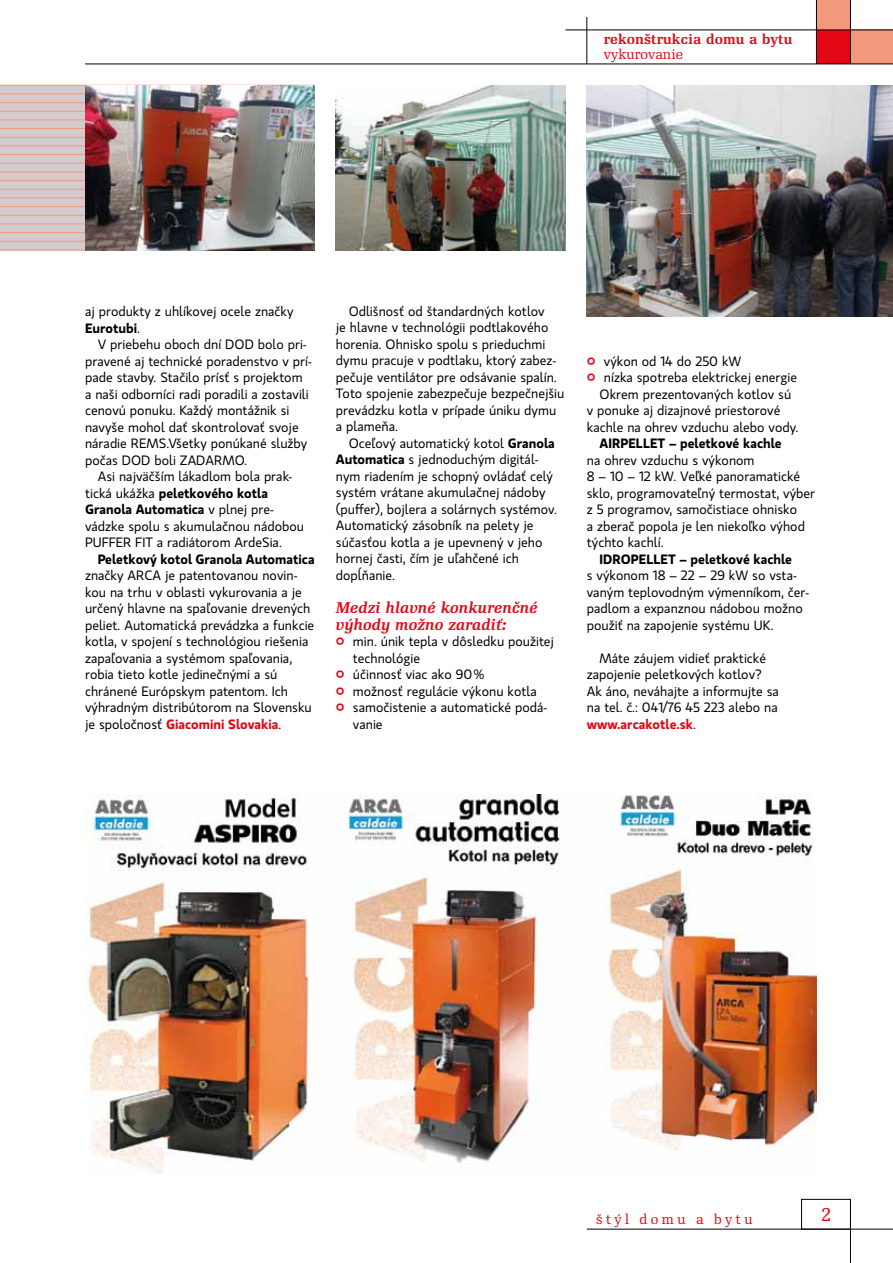
<style>
.page{position:relative;width:893px;height:1263px;background:#fff}
.page>*{position:absolute;margin:0;border:0;box-sizing:border-box;transform-origin:0 0}
.t1{font:18px "Re Public";color:#e30613}
.t2{font:italic 700 15px/16.5px "Re Public";color:#e30613}
.t3{font:13.5px/16.5px "Gloriola Std";color:#000}
.t4{font:600 13.5px "Gloriola Std";color:#000}
.t5{font:700 13.5px "Re Public";color:#e30613}
.t6{font:13.5px "Re Public";letter-spacing:.25em;color:#e30613}
.t7{font:13.5px "Re Public";color:#e30613}
.s1{font-weight:600}
.s2{font-weight:600;color:#e30613}
.s3{font-family:"Re Public Text Bold Expert";color:#e30613}
</style>
<div class="page">
<div style="left:0;top:85px;width:230px;height:165px;background:#d4cbd0"></div>
<hr style="left:0;top:85px;width:315px;height:1px;background:#f3997b">
<hr style="left:0;top:94px;width:315px;height:1px;background:#f3997b">
<hr style="left:0;top:102px;width:315px;height:1px;background:#f3997b">
<hr style="left:0;top:111px;width:315px;height:1px;background:#f3997b">
<hr style="left:0;top:120px;width:315px;height:1px;background:#f3997b">
<hr style="left:0;top:128px;width:315px;height:1px;background:#f3997b">
<hr style="left:0;top:137px;width:315px;height:1px;background:#f3997b">
<hr style="left:0;top:146px;width:315px;height:1px;background:#f3997b">
<hr style="left:0;top:154px;width:315px;height:1px;background:#f3997b">
<hr style="left:0;top:163px;width:315px;height:1px;background:#f3997b">
<hr style="left:0;top:172px;width:315px;height:1px;background:#f3997b">
<hr style="left:0;top:180px;width:315px;height:1px;background:#f3997b">
<hr style="left:0;top:189px;width:315px;height:1px;background:#f3997b">
<hr style="left:0;top:198px;width:315px;height:1px;background:#f3997b">
<hr style="left:0;top:206px;width:315px;height:1px;background:#f3997b">
<hr style="left:0;top:215px;width:315px;height:1px;background:#f3997b">
<hr style="left:0;top:224px;width:315px;height:1px;background:#f3997b">
<hr style="left:0;top:232px;width:315px;height:1px;background:#f3997b">
<hr style="left:0;top:241px;width:315px;height:1px;background:#f3997b">
<hr style="left:0;top:250px;width:315px;height:1px;background:#f3997b">
<div style="left:816px;top:30px;width:34px;height:34px;background:#e30613"></div>
<div style="left:850px;top:30px;width:43px;height:34px;background:#f3997b"></div>
<div style="left:816px;top:0;width:34px;height:30px;background:#f3997b"></div>
<hr style="left:566px;top:30px;width:327px;height:1px;background:#000">
<hr style="left:85px;top:64px;width:808px;height:1px;background:#000">
<hr style="left:587px;top:17px;width:1px;height:47px;background:#000">
<hr style="left:816px;top:0;width:1px;height:64px;background:#000">
<hr style="left:850px;top:0;width:1px;height:64px;background:#000">
<hr style="left:850px;top:1199px;width:1px;height:64px;background:#000">
<hr style="left:587px;top:1229px;width:306px;height:1px;background:#000">
<div style="left:801px;top:1199px;width:50px;height:30px;border:1px solid #000"></div>
<img style="left:587px;top:85px;width:306px;height:231px">
<img style="left:85px;top:85px;width:230px;height:165px">
<img style="left:336px;top:85px;width:230px;height:165px">
<img style="left:85px;top:794px;width:731px;height:380px">
<p class="t5" style="left:604px;top:32px;width:190px">rekonštrukcia domu a bytu</p>
<p class="t7" style="left:604px;top:47px;width:81px">vykurovanie</p>
<p class="t3" style="left:85px;top:303px;width:210px">aj produkty z uhlíkovej ocele značky<br><span class="s1">Eurotubi</span>.</p>
<p class="t3" style="left:85px;top:336px;width:228px;text-indent:13px">V priebehu oboch dní DOD bolo pri&shy;pravené aj technické poradenstvo v prí&shy;pade stavby. Stačilo prísť s projektom a naši odborníci radi poradili a zostavili cenovú ponuku. Každý montážnik si navyše mohol dať skontrolovať svoje náradie REMS.Všetky ponúkané služby počas DOD boli ZADARMO.</p>
<p class="t3" style="left:85px;top:468px;width:221px;text-indent:13px">Asi najväčším lákadlom bola prak&shy;tická ukážka <span class="s1">peletkového kotla Granola Automatica</span> v plnej pre&shy;vádzke spolu s akumulačnou nádobou PUFFER FIT a radiátorom ArdeSia.</p>
<p class="t4" style="left:98px;top:549px;width:218px">Peletkový kotol Granola Automatica</p>
<p class="t3" style="left:85px;top:567px;width:231px">značky ARCA je patentovanou novin&shy;kou na trhu v oblasti vykurovania a je určený hlavne na spaľovanie drevených peliet. Automatická prevádzka a funkcie kotla, v spojení s technológiou riešenia zapaľovania a systémom spaľovania, robia tieto kotle jedinečnými a sú chránené Európskym patentom. Ich výhradným distribútorom na Slovensku je spoločnosť <span class="s2">Giacomini Slovakia</span>.</p>
<p class="t3" style="left:336px;top:303px;width:230px;text-indent:13px">Odlišnosť od štandardných kotlov<br>je hlavne v technológii podtlakového horenia. Ohnisko spolu s prieduchmi dymu pracuje v podtlaku, ktorý zabez&shy;pečuje ventilátor pre odsávanie spalín.<br>Toto spojenie zabezpečuje bezpečnejšiu prevádzku kotla v prípade úniku dymu a plameňa.</p>
<p class="t3" style="left:336px;top:435px;width:222px;text-indent:13px">Oceľový automatický kotol <span class="s1">Granola Automatica</span> s jednoduchým digitál&shy;nym riadením je schopný ovládať celý systém vrátane akumulačnej nádoby (puffer), bojlera a solárnych systémov.<br>Automatický zásobník na pelety je súčasťou kotla a je upevnený v jeho hornej časti, čím je uľahčené ich dopĺňanie.</p>
<p class="t2" style="left:336px;top:600px;width:203px">Medzi hlavné konkurenčné výhody možno zaradiť:</p>
<p class="t3" style="left:336px;top:633px;width:219px"><span class="s3">ô</span> min. únik tepla v dôsledku použitej</p>
<p class="t3" style="left:353px;top:649px;width:69px">technológie</p>
<p class="t3" style="left:336px;top:666px;width:150px"><span class="s3">ô</span> účinnosť viac ako 90%</p>
<p class="t3" style="left:336px;top:682px;width:202px"><span class="s3">ô</span> možnosť regulácie výkonu kotla</p>
<p class="t3" style="left:336px;top:699px;width:213px"><span class="s3">ô</span> samočistenie a automatické podá-</p>
<p class="t3" style="left:353px;top:715px;width:31px">vanie</p>
<p class="t3" style="left:587px;top:352px;width:156px"><span class="s3">ô</span> výkon od 14 do 250 kW</p>
<p class="t3" style="left:587px;top:369px;width:212px"><span class="s3">ô</span> nízka spotreba elektrickej energie</p>
<p class="t3" style="left:600px;top:385px;width:193px">Okrem prezentovaných kotlov sú</p>
<p class="t3" style="left:587px;top:402px;width:195px">v ponuke aj dizajnové priestorové</p>
<p class="t3" style="left:587px;top:418px;width:213px">kachle na ohrev vzduchu alebo vody.</p>
<p class="t4" style="left:600px;top:434px;width:184px">AIRPELLET – peletkové kachle</p>
<p class="t3" style="left:587px;top:451px;width:230px">na ohrev vzduchu s výkonom<br>8 – 10 – 12 kW. Veľké panoramatické sklo, programovateľný termostat, výber z 5 programov, samočistiace ohnisko<br>a zberač popola je len niekoľko výhod týchto kachlí.</p>
<p class="t4" style="left:600px;top:549px;width:194px">IDROPELLET – peletkové kachle</p>
<p class="t3" style="left:587px;top:567px;width:224px">s výkonom 18 – 22 – 29 kW so vsta&shy;vaným teplovodným výmenníkom, čer&shy;padlom a expanznou nádobou možno použiť na zapojenie systému UK.</p>
<p class="t3" style="left:587px;top:649px;width:194px;text-indent:13px">Máte záujem vidieť praktické zapojenie peletkových kotlov?<br>Ak áno, neváhajte a informujte sa na tel. č.: 041/76 45 223 alebo na <span class="s2">www.arcakotle.sk</span>.</p>
<p class="t6" style="left:596px;top:1211px;width:158px">štýl domu a bytu</p>
<h1 class="t1" style="left:821px;top:1204px;width:11px">2</h1>
</div>
